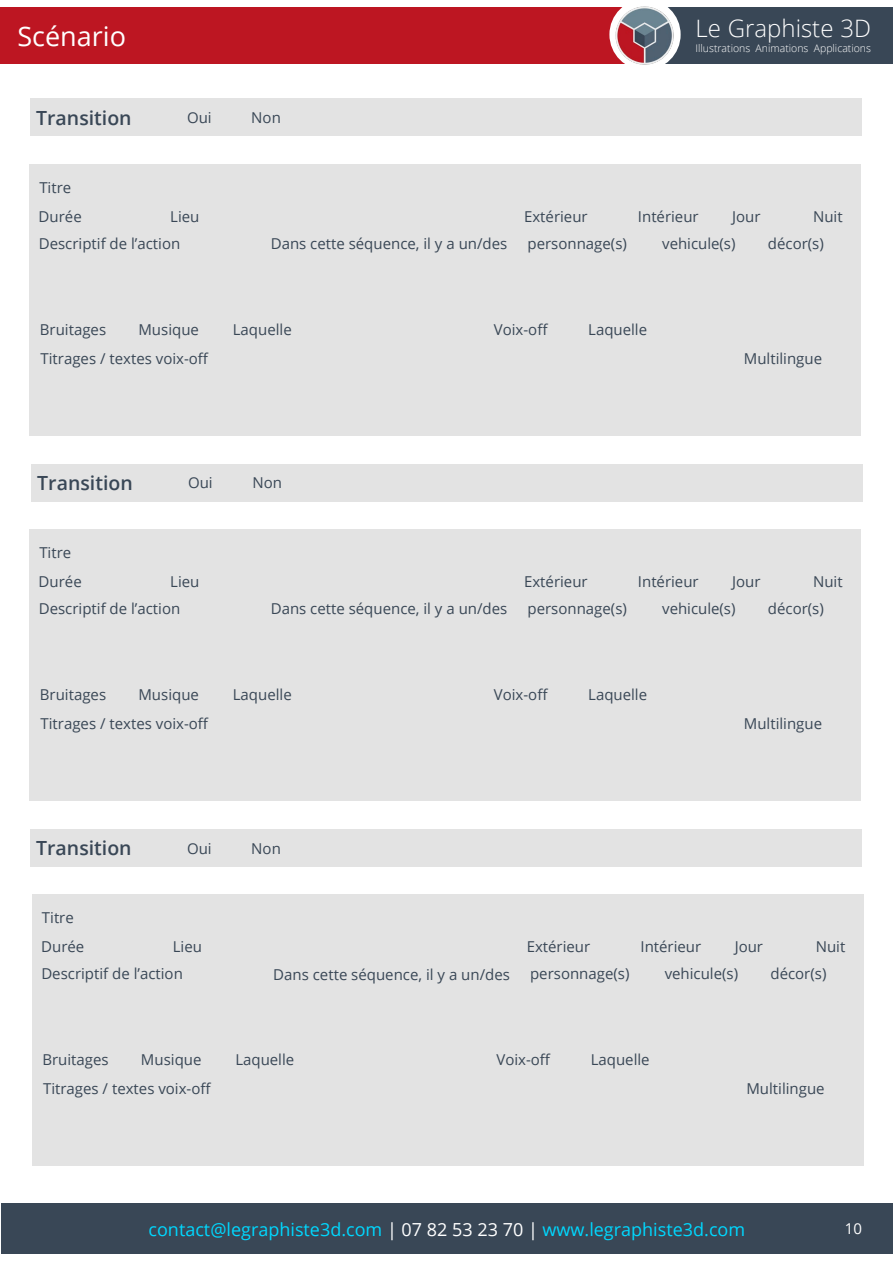
<style>
.page{position:relative;width:893px;height:1263px;background:#fff}
.page>*{position:absolute;margin:0;border:0;box-sizing:border-box;transform-origin:0 0}
.t1{font:27px "Open Sans";color:#fff}
.t2{font:300 24px "Open Sans";color:#fff}
.t3{font:600 19.5px "Open Sans";color:#394756}
.t4{font:18px "Open Sans";color:#00d8ff}
.t5{font:15px/29px "Open Sans";color:#394756}
.t6{font:15px "Open Sans";color:#fff}
.t7{font:300 10.5px "Open Sans";color:#fff}
.s1{color:#fff}
</style>
<div class="page">
<div style="left:0;top:7px;width:893px;height:56px;background:#394756"></div>
<div style="left:0;top:7px;width:645px;height:56px;background:#bd1622"></div>
<svg style="left:609px;top:15px;width:72px;height:49px"></svg>
<div style="left:1px;top:1203px;width:892px;height:51px;background:#394756"></div>
<img style="left:614px;top:6px;width:61px;height:59px">
<div style="left:29px;top:164px;width:832px;height:272px;background:#e3e3e3"></div>
<div style="left:30px;top:99px;width:832px;height:37px;background:#e3e3e3"></div>
<div style="left:31px;top:464px;width:832px;height:37px;background:#e3e3e3"></div>
<div style="left:29px;top:529px;width:832px;height:272px;background:#e3e3e3"></div>
<div style="left:30px;top:829px;width:832px;height:37px;background:#e3e3e3"></div>
<div style="left:32px;top:894px;width:832px;height:272px;background:#e3e3e3"></div>
<h1 class="t1" style="left:17px;top:17px;width:110px">Scénario</h1>
<h3 class="t3" style="left:36px;top:104px;width:97px">Transition</h3>
<p class="t5" style="left:187px;top:103px;width:26px">Oui</p>
<p class="t5" style="left:251px;top:103px;width:31px">Non</p>
<h2 class="t2" style="left:695px;top:12px;width:177px">Le Graphiste 3D</h2>
<p class="t7" style="left:695px;top:41px;width:177px">Illustrations Animations Applications</p>
<p class="t5" style="left:39px;top:172px;width:45px">Titre<br>Durée</p>
<p class="t5" style="left:39px;top:228px;width:143px">Descriptif de l’action</p>
<p class="t5" style="left:170px;top:201px;width:31px">Lieu</p>
<p class="t5" style="left:524px;top:201px;width:65px">Extérieur</p>
<p class="t5" style="left:638px;top:201px;width:62px">Intérieur</p>
<p class="t5" style="left:732px;top:201px;width:30px">Jour</p>
<p class="t5" style="left:813px;top:201px;width:31px">Nuit</p>
<p class="t5" style="left:271px;top:229px;width:238px">Dans cette séquence, il y a un/des</p>
<p class="t5" style="left:528px;top:228px;width:101px">personnage(s)</p>
<p class="t5" style="left:662px;top:228px;width:75px">vehicule(s)</p>
<p class="t5" style="left:768px;top:228px;width:57px">décor(s)</p>
<p class="t5" style="left:40px;top:314px;width:68px">Bruitages</p>
<p class="t5" style="left:138px;top:314px;width:62px">Musique</p>
<p class="t5" style="left:233px;top:314px;width:60px">Laquelle</p>
<p class="t5" style="left:494px;top:314px;width:56px">Voix-off</p>
<p class="t5" style="left:588px;top:314px;width:60px">Laquelle</p>
<p class="t5" style="left:41px;top:343px;width:170px">Titrages / textes voix-off</p>
<p class="t5" style="left:744px;top:343px;width:80px">Multilingue</p>
<h3 class="t3" style="left:37px;top:469px;width:97px">Transition</h3>
<p class="t5" style="left:188px;top:468px;width:26px">Oui</p>
<p class="t5" style="left:252px;top:468px;width:31px">Non</p>
<p class="t5" style="left:39px;top:538px;width:45px">Titre<br>Durée</p>
<p class="t5" style="left:39px;top:593px;width:143px">Descriptif de l’action</p>
<p class="t5" style="left:170px;top:567px;width:31px">Lieu</p>
<p class="t5" style="left:524px;top:567px;width:65px">Extérieur</p>
<p class="t5" style="left:638px;top:567px;width:62px">Intérieur</p>
<p class="t5" style="left:732px;top:567px;width:30px">Jour</p>
<p class="t5" style="left:813px;top:567px;width:31px">Nuit</p>
<p class="t5" style="left:271px;top:594px;width:238px">Dans cette séquence, il y a un/des</p>
<p class="t5" style="left:528px;top:593px;width:101px">personnage(s)</p>
<p class="t5" style="left:662px;top:593px;width:75px">vehicule(s)</p>
<p class="t5" style="left:768px;top:593px;width:57px">décor(s)</p>
<p class="t5" style="left:40px;top:679px;width:68px">Bruitages</p>
<p class="t5" style="left:138px;top:679px;width:62px">Musique</p>
<p class="t5" style="left:233px;top:679px;width:60px">Laquelle</p>
<p class="t5" style="left:494px;top:679px;width:56px">Voix-off</p>
<p class="t5" style="left:588px;top:679px;width:60px">Laquelle</p>
<p class="t5" style="left:41px;top:708px;width:170px">Titrages / textes voix-off</p>
<p class="t5" style="left:744px;top:708px;width:80px">Multilingue</p>
<h3 class="t3" style="left:36px;top:835px;width:97px">Transition</h3>
<p class="t5" style="left:187px;top:833px;width:26px">Oui</p>
<p class="t5" style="left:251px;top:833px;width:31px">Non</p>
<p class="t5" style="left:41px;top:903px;width:45px">Titre<br>Durée</p>
<p class="t5" style="left:41px;top:959px;width:143px">Descriptif de l’action</p>
<p class="t5" style="left:173px;top:932px;width:31px">Lieu</p>
<p class="t5" style="left:527px;top:932px;width:65px">Extérieur</p>
<p class="t5" style="left:640px;top:932px;width:62px">Intérieur</p>
<p class="t5" style="left:735px;top:932px;width:30px">Jour</p>
<p class="t5" style="left:816px;top:932px;width:31px">Nuit</p>
<p class="t5" style="left:273px;top:959px;width:238px">Dans cette séquence, il y a un/des</p>
<p class="t5" style="left:530px;top:959px;width:101px">personnage(s)</p>
<p class="t5" style="left:665px;top:959px;width:75px">vehicule(s)</p>
<p class="t5" style="left:770px;top:959px;width:57px">décor(s)</p>
<p class="t5" style="left:42px;top:1045px;width:68px">Bruitages</p>
<p class="t5" style="left:141px;top:1045px;width:62px">Musique</p>
<p class="t5" style="left:235px;top:1045px;width:60px">Laquelle</p>
<p class="t5" style="left:496px;top:1045px;width:56px">Voix-off</p>
<p class="t5" style="left:591px;top:1045px;width:60px">Laquelle</p>
<p class="t5" style="left:43px;top:1074px;width:170px">Titrages / textes voix-off</p>
<p class="t5" style="left:746px;top:1074px;width:80px">Multilingue</p>
<p class="t4" style="left:149px;top:1217px;width:598px">contact@legraphiste3d.com <span class="s1">| 07 82 53 23 70 |</span> www.legraphiste3d.com</p>
<p class="t6" style="left:845px;top:1218px;width:19px">10</p>
</div>
